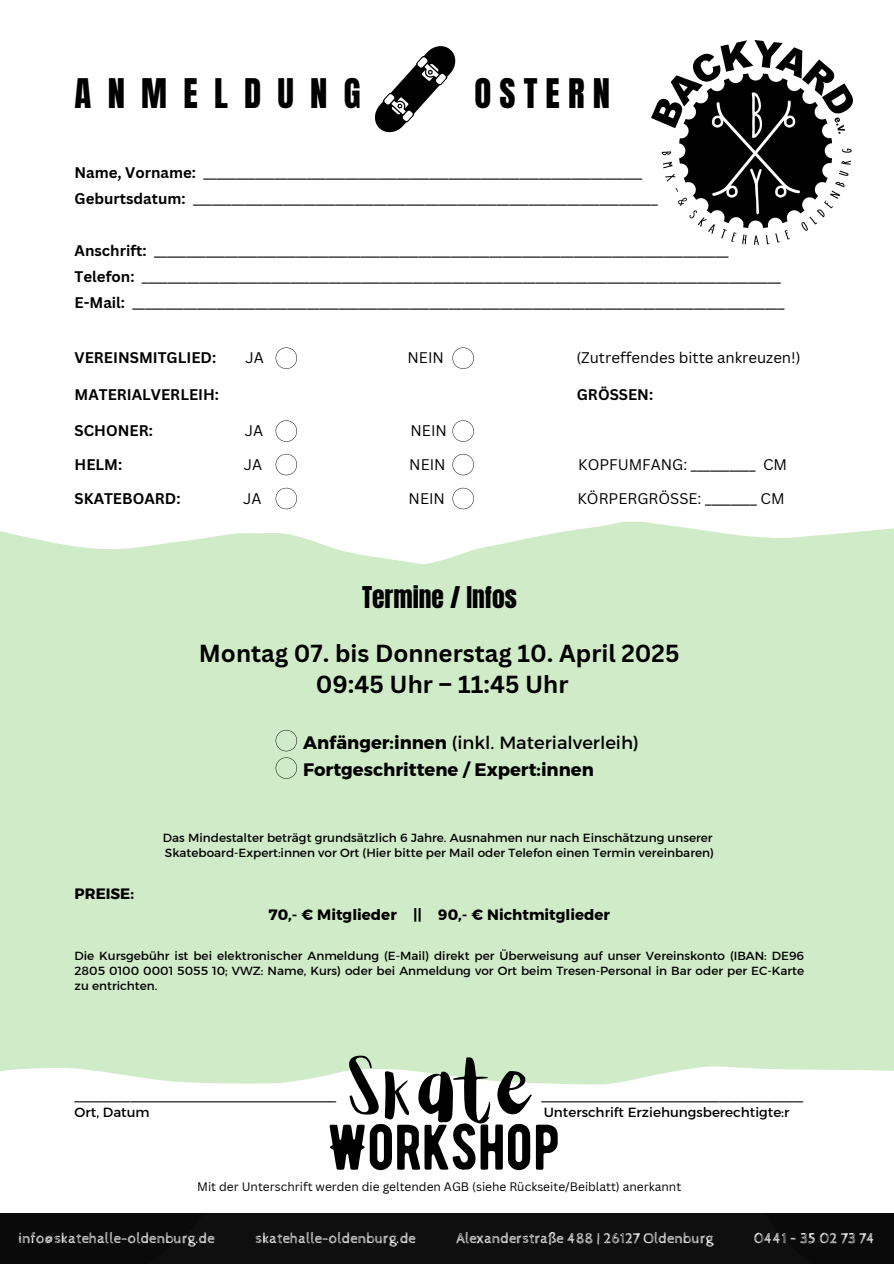
<style>
.page{position:relative;width:894px;height:1264px;background:#fff}
.page>*{position:absolute;margin:0;border:0;box-sizing:border-box;transform-origin:0 0}
.t1{font:64.05px "BERNIER Regular";color:#000}
.t2{font:63px "Aloja Extended";color:#000}
.t3{font:34.65px "Anton";letter-spacing:.47em;color:#000}
.t4{font:25.5px "Anton";color:#000}
.t5{font:700 24px/31px "Canva Sans";color:#000;text-align:center}
.t6{font:18px/27px "Kief Montaser Bold";color:#000}
.t7{font:16.5px "Kief Montaser Regular";color:#000}
.t8{font:15px "Canva Sans";color:#000}
.t9{font:700 15px "Canva Sans";color:#000}
.t10{font:15px "Cabin Sketch";color:#fff}
.t11{font:15px "Kief Montaser Bold";color:#000}
.t12{font:13.5px "Kief Montaser Regular";color:#000}
.t13{font:12px/15px "Kief Montaser Regular";color:#000;text-align:justify}
.t14{font:12px "Canva Sans";color:#000}
.s1{font-family:"Kief Montaser Regular"}
</style>
<div class="page">
<div style="left:0;top:522px;width:893px;height:562px;background:#d0ebc8"></div>
<img style="left:651px;top:40px;width:200px;height:204px">
<div style="left:0;top:1213px;width:893px;height:50px;background:#0f0f0f"></div>
<svg style="left:275px;top:347px;width:22px;height:22px"></svg>
<svg style="left:452px;top:347px;width:21px;height:22px"></svg>
<svg style="left:275px;top:420px;width:22px;height:22px"></svg>
<svg style="left:452px;top:420px;width:21px;height:22px"></svg>
<svg style="left:275px;top:454px;width:22px;height:21px"></svg>
<svg style="left:452px;top:454px;width:21px;height:21px"></svg>
<svg style="left:275px;top:488px;width:22px;height:21px"></svg>
<svg style="left:452px;top:488px;width:21px;height:21px"></svg>
<svg style="left:275px;top:730px;width:22px;height:21px"></svg>
<svg style="left:275px;top:757px;width:22px;height:21px"></svg>
<svg style="left:375px;top:46px;width:81px;height:87px"></svg>
<p class="t3" style="left:75px;top:69px;width:287px">ANMELDUNG</p>
<p class="t3" style="left:474px;top:69px;width:137px">OSTERN</p>
<p class="t9" style="left:75px;top:162px;width:123px">Name, Vorname:</p>
<h2 class="t8" style="left:203px;top:162px;width:440px">____________________________________________________________________</h2>
<h2 class="t9" style="left:75px;top:188px;width:112px">Geburtsdatum:</h2>
<p class="t8" style="left:193px;top:188px;width:466px">________________________________________________________________________</p>
<p class="t9" style="left:75px;top:240px;width:73px">Anschrift:</p>
<p class="t8" style="left:154px;top:240px;width:576px">_________________________________________________________________________________________</p>
<p class="t9" style="left:75px;top:266px;width:61px">Telefon:</p>
<p class="t8" style="left:142px;top:266px;width:640px">___________________________________________________________________________________________________</p>
<p class="t9" style="left:75px;top:292px;width:52px">E-Mail:</p>
<p class="t8" style="left:132px;top:292px;width:653px">_____________________________________________________________________________________________________</p>
<p class="t9" style="left:75px;top:347px;width:143px">VEREINSMITGLIED:</p>
<p class="t8" style="left:245px;top:347px;width:20px">JA</p>
<p class="t8" style="left:407px;top:347px;width:38px">NEIN</p>
<p class="t8" style="left:576px;top:347px;width:226px">(Zutreffendes bitte ankreuzen!)</p>
<p class="t9" style="left:75px;top:384px;width:146px">MATERIALVERLEIH:</p>
<p class="t9" style="left:576px;top:384px;width:78px">GRÖSSEN:</p>
<p class="t9" style="left:75px;top:420px;width:80px">SCHONER:</p>
<p class="t8" style="left:245px;top:420px;width:20px">JA</p>
<p class="t8" style="left:410px;top:420px;width:38px">NEIN</p>
<p class="t9" style="left:75px;top:454px;width:49px">HELM:</p>
<p class="t8" style="left:244px;top:454px;width:20px">JA</p>
<p class="t8" style="left:409px;top:454px;width:38px">NEIN</p>
<p class="t8" style="left:578px;top:454px;width:210px">KOPFUMFANG: __________ CM</p>
<p class="t9" style="left:75px;top:488px;width:107px">SKATEBOARD:</p>
<p class="t8" style="left:243px;top:488px;width:20px">JA</p>
<p class="t8" style="left:408px;top:488px;width:38px">NEIN</p>
<p class="t8" style="left:577px;top:488px;width:208px">KÖRPERGRÖSSE: ________ CM</p>
<p class="t4" style="left:362px;top:579px;width:156px">Termine / Infos</p>
<p class="t5" style="left:199px;top:637px;width:482px">Montag 07. bis Donnerstag 10. April 2025<br>09:45 Uhr – 11:45 Uhr</p>
<h4 class="t6" style="left:303px;top:728px;width:337px">Anfänger:innen <span class="s1">(inkl. Materialverleih)<br></span>Fortgeschrittene / Expert:innen</h4>
<p class="t11" style="left:75px;top:884px;width:61px">PREISE:</p>
<h3 class="t13" style="left:163px;top:829px;width:551px">Das Mindestalter beträgt grundsätzlich 6 Jahre. Ausnahmen nur nach Einschätzung unserer</h3>
<h5 class="t13" style="left:165px;top:844px;width:550px">Skateboard-Expert:innen vor Ort (Hier bitte per Mail oder Telefon einen Termin vereinbaren)</h5>
<p class="t11" style="left:269px;top:905px;width:342px">70,- € Mitglieder || 90,- € Nichtmitglieder</p>
<p class="t13" style="left:75px;top:947px;width:731px">Die Kursgebü hr ist bei elektronischer Anmeldung (E-Mail) direkt per Überweisung auf unser Vereinskonto (IBAN: DE96<br>2805 0100 0001 5055 10; VWZ: Name, Kurs) oder bei Anmeldung vor Ort beim Tresen-Personal in Bar oder per EC-Karte zu entrichten.</p>
<h5 class="t2" style="left:349px;top:1061px;width:190px">Skate</h5>
<p class="t1" style="left:327px;top:1108px;width:234px">WORKSHOP</p>
<h6 class="t7" style="left:75px;top:1082px;width:263px">____________________________</h6>
<h6 class="t7" style="left:541px;top:1082px;width:263px">____________________________</h6>
<h6 class="t12" style="left:75px;top:1103px;width:77px">Ort, Datum</h6>
<h6 class="t12" style="left:543px;top:1103px;width:247px">Unterschrift Erziehungsberechtigte:r</h6>
<p class="t14" style="left:197px;top:1177px;width:485px">Mit der Unterschrift werden die geltenden AGB (siehe Rückseite/Beiblatt) anerkannt</p>
<p class="t10" style="left:18px;top:1230px;width:198px">info@skatehalle-oldenburg.de</p>
<p class="t10" style="left:255px;top:1230px;width:162px">skatehalle-oldenburg.de</p>
<p class="t10" style="left:456px;top:1230px;width:258px">Alexanderstraße 488 | 26127 Oldenburg</p>
<p class="t10" style="left:753px;top:1230px;width:123px">0441 – 35 02 73 74</p>
</div>
